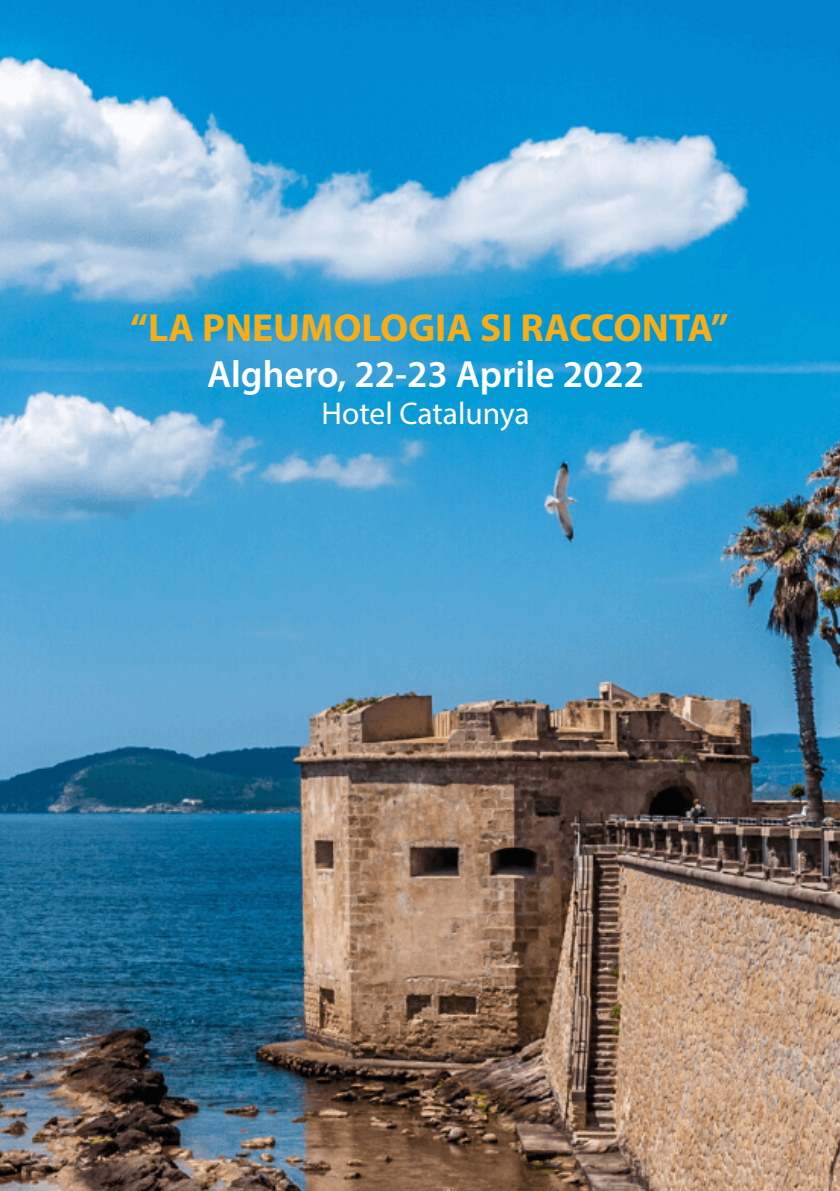
<style>
.page{position:relative;width:840px;height:1191px;background:#fff}
.page>*{position:absolute;margin:0;border:0;box-sizing:border-box;transform-origin:0 0}
.t1{font:700 39.2px "Myriad Pro";color:#f4ad1b}
.t2{font:600 38px "Myriad Pro";color:#fff}
.t3{font:31.4px "Myriad Pro";color:#fff}
</style>
<div class="page">
<img style="left:0;top:0;width:839px;height:1191px">
<p class="t1" style="left:130px;top:302px;width:599px">“LA PNEUMOLOGIA SI RACCONTA”</p>
<p class="t2" style="left:207px;top:350px;width:438px">Alghero, 22-23 Aprile 2022</p>
<p class="t3" style="left:321px;top:394px;width:210px">Hotel Catalunya</p>
</div>
